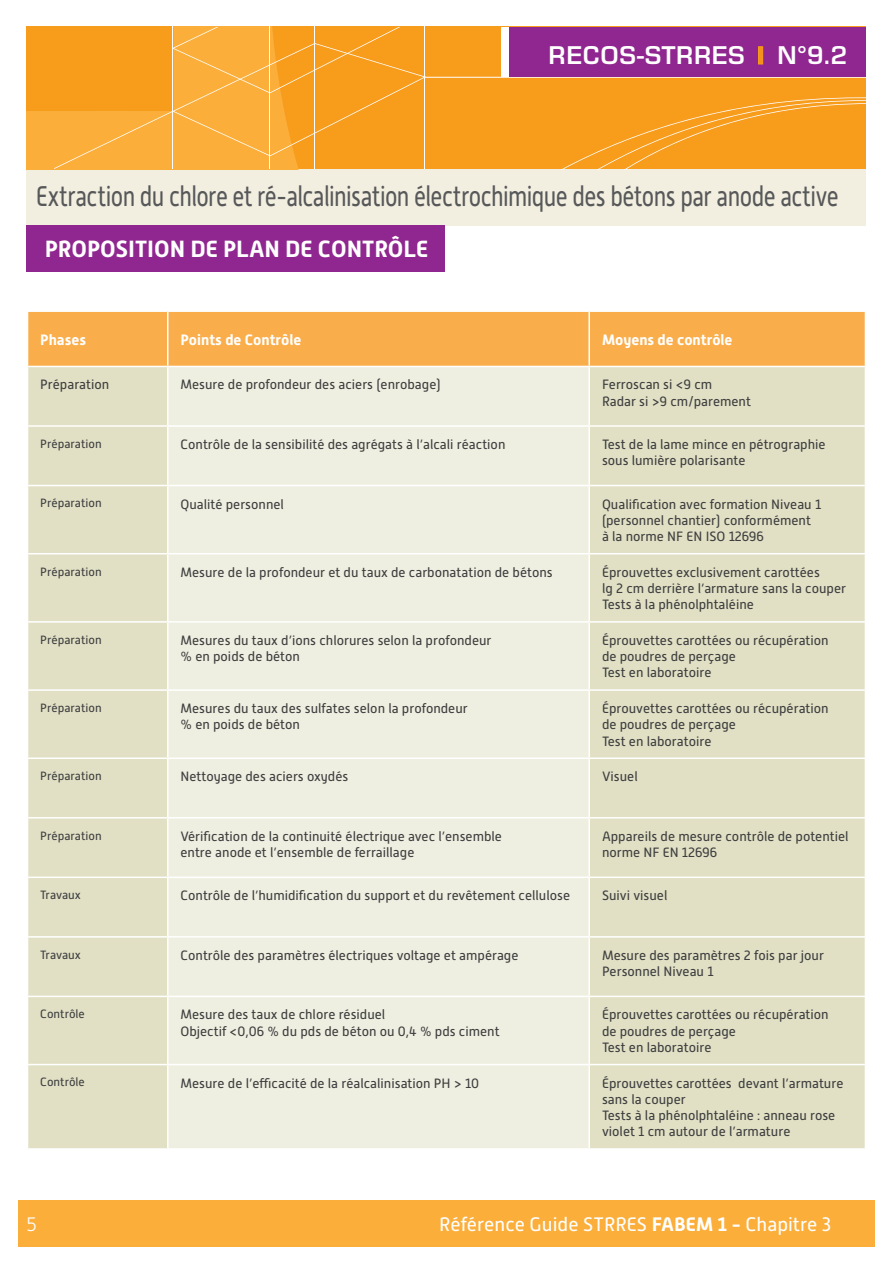
<style>
.page{position:relative;width:893px;height:1263px;background:#fff}
.page>*{position:absolute;margin:0;border:0;box-sizing:border-box;transform-origin:0 0}
.t1{font:28.5px "Alwyn New";letter-spacing:-.025em;color:#57585a;scale:.8 1}
.t2{font:600 24.6px "Eurostile LT Pro";color:#fff}
.t3{font:700 23.4px "Alwyn New";color:#fff}
.t4{font:19.5px "Alwyn New";color:#fff}
.t5{font:300 19.5px "Alwyn New";color:#fff}
.t6{font:700 15px "Alwyn New";color:#fff}
.t7{font:13.5px/16.2px "Alwyn New";color:#3e3e3f}
.t8{font:12px "Alwyn New";color:#3e3e3f}
.s1{font-weight:700}
</style>
<div class="page">
<div style="left:18px;top:1200px;width:857px;height:47px;background:#fbae39"></div>
<div style="left:27px;top:169px;width:839px;height:57px;background:#f3efe0"></div>
<div style="left:27px;top:27px;width:839px;height:142px;background:#f89c1c"></div>
<div style="left:27px;top:111px;width:27px;height:58px;background:#fbae39"></div>
<svg style="left:54px;top:27px;width:372px;height:142px"></svg>
<svg style="left:562px;top:97px;width:304px;height:72px"></svg>
<hr style="left:423px;top:77px;width:443px;height:1px;background:#fff">
<div style="left:509px;top:27px;width:357px;height:49px;background:#90268f"></div>
<div style="left:758px;top:46px;width:5px;height:18px;background:#f68f1e;border:1px solid #f89c1c"></div>
<div style="left:501px;top:27px;width:8px;height:49px;background:#fff"></div>
<div style="left:27px;top:226px;width:418px;height:46px;background:#90268f"></div>
<div style="left:28px;top:312px;width:837px;height:54px;background:#faae4b"></div>
<div style="left:28px;top:367px;width:837px;height:781px;background:#e1e0c5"></div>
<div style="left:168px;top:367px;width:420px;height:781px;background:#efefe1"></div>
<hr style="left:167px;top:312px;width:1px;height:54px;background:#fff">
<hr style="left:588px;top:312px;width:2px;height:54px;background:#fff">
<hr style="left:27px;top:425px;width:141px;height:2px;background:#fff">
<hr style="left:168px;top:425px;width:421px;height:2px;background:#fff">
<hr style="left:589px;top:425px;width:277px;height:2px;background:#fff">
<hr style="left:27px;top:485px;width:141px;height:1px;background:#fff">
<hr style="left:168px;top:485px;width:421px;height:1px;background:#fff">
<hr style="left:589px;top:485px;width:277px;height:1px;background:#fff">
<hr style="left:27px;top:553px;width:141px;height:1px;background:#fff">
<hr style="left:168px;top:553px;width:421px;height:1px;background:#fff">
<hr style="left:589px;top:553px;width:277px;height:1px;background:#fff">
<hr style="left:27px;top:621px;width:141px;height:2px;background:#fff">
<hr style="left:168px;top:621px;width:421px;height:2px;background:#fff">
<hr style="left:589px;top:621px;width:277px;height:2px;background:#fff">
<hr style="left:27px;top:689px;width:141px;height:2px;background:#fff">
<hr style="left:168px;top:689px;width:421px;height:2px;background:#fff">
<hr style="left:589px;top:689px;width:277px;height:2px;background:#fff">
<hr style="left:27px;top:757px;width:141px;height:2px;background:#fff">
<hr style="left:168px;top:757px;width:421px;height:2px;background:#fff">
<hr style="left:589px;top:757px;width:277px;height:2px;background:#fff">
<hr style="left:27px;top:817px;width:141px;height:1px;background:#fff">
<hr style="left:168px;top:817px;width:421px;height:1px;background:#fff">
<hr style="left:589px;top:817px;width:277px;height:1px;background:#fff">
<hr style="left:27px;top:876px;width:141px;height:2px;background:#fff">
<hr style="left:168px;top:876px;width:421px;height:2px;background:#fff">
<hr style="left:589px;top:876px;width:277px;height:2px;background:#fff">
<hr style="left:27px;top:936px;width:141px;height:1px;background:#fff">
<hr style="left:168px;top:936px;width:421px;height:1px;background:#fff">
<hr style="left:589px;top:936px;width:277px;height:1px;background:#fff">
<hr style="left:27px;top:996px;width:141px;height:1px;background:#fff">
<hr style="left:589px;top:996px;width:277px;height:1px;background:#fff">
<hr style="left:27px;top:1064px;width:141px;height:1px;background:#fff">
<hr style="left:589px;top:1064px;width:277px;height:1px;background:#fff">
<hr style="left:167px;top:367px;width:1px;height:58px;background:#fff">
<hr style="left:588px;top:367px;width:2px;height:58px;background:#fff">
<hr style="left:167px;top:427px;width:1px;height:58px;background:#fff">
<hr style="left:588px;top:427px;width:2px;height:58px;background:#fff">
<hr style="left:167px;top:486px;width:1px;height:67px;background:#fff">
<hr style="left:588px;top:486px;width:2px;height:67px;background:#fff">
<hr style="left:167px;top:554px;width:1px;height:67px;background:#fff">
<hr style="left:588px;top:554px;width:2px;height:67px;background:#fff">
<hr style="left:167px;top:623px;width:1px;height:66px;background:#fff">
<hr style="left:588px;top:623px;width:2px;height:66px;background:#fff">
<hr style="left:167px;top:691px;width:1px;height:66px;background:#fff">
<hr style="left:588px;top:691px;width:2px;height:66px;background:#fff">
<hr style="left:167px;top:759px;width:1px;height:58px;background:#fff">
<hr style="left:588px;top:759px;width:2px;height:58px;background:#fff">
<hr style="left:167px;top:818px;width:1px;height:58px;background:#fff">
<hr style="left:588px;top:818px;width:2px;height:58px;background:#fff">
<hr style="left:167px;top:878px;width:1px;height:58px;background:#fff">
<hr style="left:588px;top:878px;width:2px;height:58px;background:#fff">
<hr style="left:167px;top:937px;width:1px;height:59px;background:#fff">
<hr style="left:588px;top:937px;width:2px;height:59px;background:#fff">
<hr style="left:168px;top:1064px;width:421px;height:1px;background:#fff">
<hr style="left:168px;top:996px;width:421px;height:1px;background:#fff">
<hr style="left:167px;top:997px;width:1px;height:67px;background:#fff">
<hr style="left:588px;top:997px;width:2px;height:67px;background:#fff">
<hr style="left:167px;top:1065px;width:1px;height:83px;background:#fff">
<hr style="left:588px;top:1065px;width:2px;height:83px;background:#fff">
<h2 class="t2" style="left:548px;top:40px;width:198px">RECOS-STRRES</h2>
<h2 class="t2" style="left:777px;top:40px;width:72px">N°9.2</h2>
<h1 class="t1" style="left:36px;top:180px;width:1005px">Extraction du chlore et ré-alcalinisation électrochimique des bétons par anode active</h1>
<h3 class="t3" style="left:45px;top:236px;width:385px">PROPOSITION DE PLAN DE CONTRÔLE</h3>
<p class="t6" style="left:40px;top:331px;width:47px">Phases</p>
<p class="t6" style="left:180px;top:331px;width:122px">Points de Contrôle</p>
<p class="t6" style="left:602px;top:331px;width:132px">Moyens de contrôle</p>
<p class="t7" style="left:40px;top:377px;width:71px">Préparation</p>
<p class="t7" style="left:181px;top:377px;width:262px">Mesure de profondeur des aciers (enrobage)</p>
<p class="t7" style="left:602px;top:377px;width:150px">Ferroscan si &lt;9 cm<br>Radar si &gt;9 cm/parement</p>
<p class="t8" style="left:40px;top:437px;width:63px">Préparation</p>
<p class="t7" style="left:180px;top:436px;width:326px">Contrôle de la sensibilité des agrégats à l’alcali réaction</p>
<p class="t7" style="left:602px;top:436px;width:225px">Test de la lame mince en pétrographie sous lumière polarisante</p>
<p class="t8" style="left:40px;top:497px;width:63px">Préparation</p>
<p class="t7" style="left:180px;top:496px;width:105px">Qualité personnel</p>
<p class="t7" style="left:602px;top:496px;width:221px">Qualification avec formation Niveau 1 (personnel chantier) conformément à la norme NF EN ISO 12696</p>
<p class="t8" style="left:40px;top:565px;width:63px">Préparation</p>
<p class="t7" style="left:180px;top:564px;width:374px">Mesure de la profondeur et du taux de carbonatation de bétons</p>
<p class="t7" style="left:602px;top:564px;width:246px">Éprouvettes exclusivement carottées<br>lg 2 cm derrière l’armature sans la couper<br>Tests à la phénolphtaléine</p>
<p class="t8" style="left:40px;top:633px;width:63px">Préparation</p>
<p class="t7" style="left:180px;top:632px;width:312px">Mesures du taux d’ions chlorures selon la profondeur % en poids de béton</p>
<p class="t7" style="left:602px;top:632px;width:228px">Éprouvettes carottées ou récupération de poudres de perçage<br>Test en laboratoire</p>
<p class="t8" style="left:40px;top:701px;width:63px">Préparation</p>
<p class="t7" style="left:180px;top:700px;width:289px">Mesures du taux des sulfates selon la profondeur % en poids de béton</p>
<p class="t7" style="left:602px;top:700px;width:228px">Éprouvettes carottées ou récupération de poudres de perçage<br>Test en laboratoire</p>
<p class="t8" style="left:40px;top:769px;width:63px">Préparation</p>
<p class="t7" style="left:180px;top:768px;width:169px">Nettoyage des aciers oxydés</p>
<p class="t7" style="left:602px;top:768px;width:37px">Visuel</p>
<p class="t8" style="left:40px;top:829px;width:63px">Préparation</p>
<p class="t7" style="left:180px;top:828px;width:323px">Vérification de la continuité électrique avec l’ensemble entre anode et l’ensemble de ferraillage</p>
<p class="t7" style="left:602px;top:828px;width:248px">Appareils de mesure contrôle de potentiel norme NF EN 12696</p>
<p class="t8" style="left:40px;top:888px;width:42px">Travaux</p>
<p class="t7" style="left:180px;top:888px;width:391px">Contrôle de l’humidification du support et du revêtement cellulose</p>
<p class="t7" style="left:602px;top:888px;width:67px">Suivi visuel</p>
<p class="t8" style="left:40px;top:948px;width:42px">Travaux</p>
<p class="t7" style="left:180px;top:947px;width:339px">Contrôle des paramètres électriques voltage et ampérage</p>
<p class="t7" style="left:602px;top:947px;width:224px">Mesure des paramètres 2 fois par jour<br>Personnel Niveau 1</p>
<p class="t8" style="left:40px;top:1007px;width:46px">Contrôle</p>
<p class="t7" style="left:180px;top:1007px;width:321px">Mesure des taux de chlore résiduel<br>Objectif &lt;0,06 % du pds de béton ou 0,4 % pds ciment</p>
<p class="t7" style="left:602px;top:1007px;width:228px">Éprouvettes carottées ou récupération de poudres de perçage<br>Test en laboratoire</p>
<p class="t8" style="left:40px;top:1075px;width:46px">Contrôle</p>
<p class="t7" style="left:180px;top:1075px;width:300px">Mesure de l’efficacité de la réalcalinisation PH &gt; 10</p>
<p class="t7" style="left:602px;top:1075px;width:243px">Éprouvettes carottées devant l’armature sans la couper<br>Tests à la phénolphtaléine : anneau rose violet 1 cm autour de l’armature</p>
<h3 class="t5" style="left:27px;top:1213px;width:12px">5</h3>
<h3 class="t4" style="left:439px;top:1213px;width:393px">Référence Guide STRRES <span class="s1">FABEM 1 -</span> Chapitre 3</h3>
</div>
